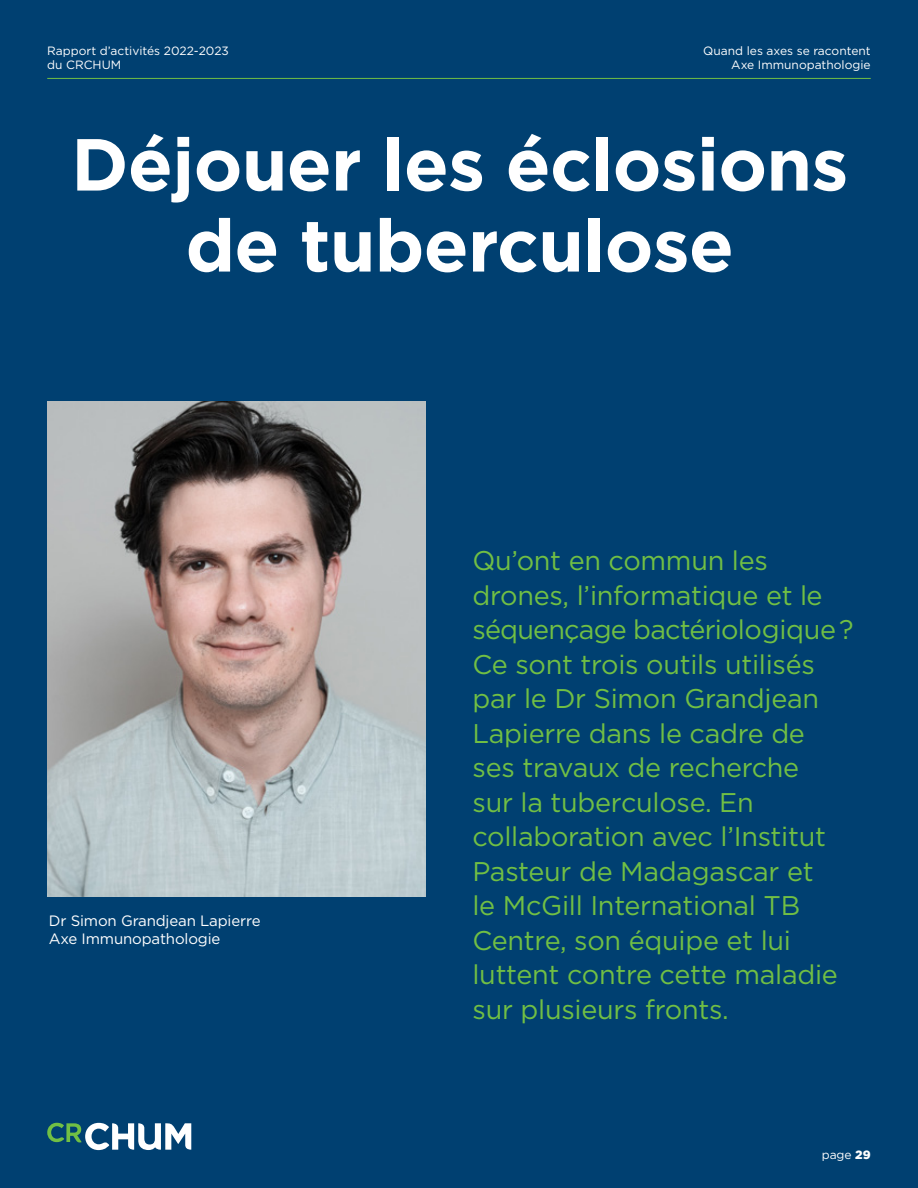
<style>
.page{position:relative;width:918px;height:1188px;background:#fff}
.page>*{position:absolute;margin:0;border:0;box-sizing:border-box;transform-origin:0 0}
.t1{font:700 73.5px/81px "Gotham";letter-spacing:-.01em;color:#fff;text-align:center}
.t2{font:27px/34.5px "Gotham";letter-spacing:-.01em;color:#71bf44}
.t3{font:15px/18px "Gotham";letter-spacing:-.01em;color:#fff}
.t4{font:12px/14.4px "Gotham";color:#fff}
.s1{font-weight:900}
</style>
<div class="page">
<div style="left:0;top:0;width:917px;height:1188px;background:#004071"></div>
<svg style="left:47px;top:1123px;width:144px;height:27px"></svg>
<hr style="left:47px;top:78px;width:824px;height:1px;background:#71bf44">
<img style="left:47px;top:402px;width:379px;height:495px">
<p class="t4" style="left:47px;top:43px;width:183px">Rapport d’activités 2022-2023 du CRCHUM</p>
<p class="t4" style="left:703px;top:43px;width:169px;text-align:right">Quand les axes se racontent<br>Axe Immunopathologie</p>
<h1 class="t1" style="left:71px;top:124px;width:779px">Déjouer les éclosions de tuberculose</h1>
<p class="t3" style="left:49px;top:911px;width:213px">Dr Simon Grandjean Lapierre<br>Axe Immunopathologie</p>
<p class="t2" style="left:472px;top:543px;width:383px">Qu’ont en commun les drones, l’informatique et le séquençage bactériologique ?<br>Ce sont trois outils utilisés par le Dr Simon Grandjean<br>Lapierre dans le cadre de ses travaux de recherche<br>sur la tuberculose. En collaboration avec l’Institut<br>Pasteur de Madagascar et<br>le McGill International TB<br>Centre, son équipe et lui luttent contre cette maladie sur plusieurs fronts.</p>
<p class="t4" style="left:822px;top:1148px;width:51px">page <span class="s1">29</span></p>
</div>
